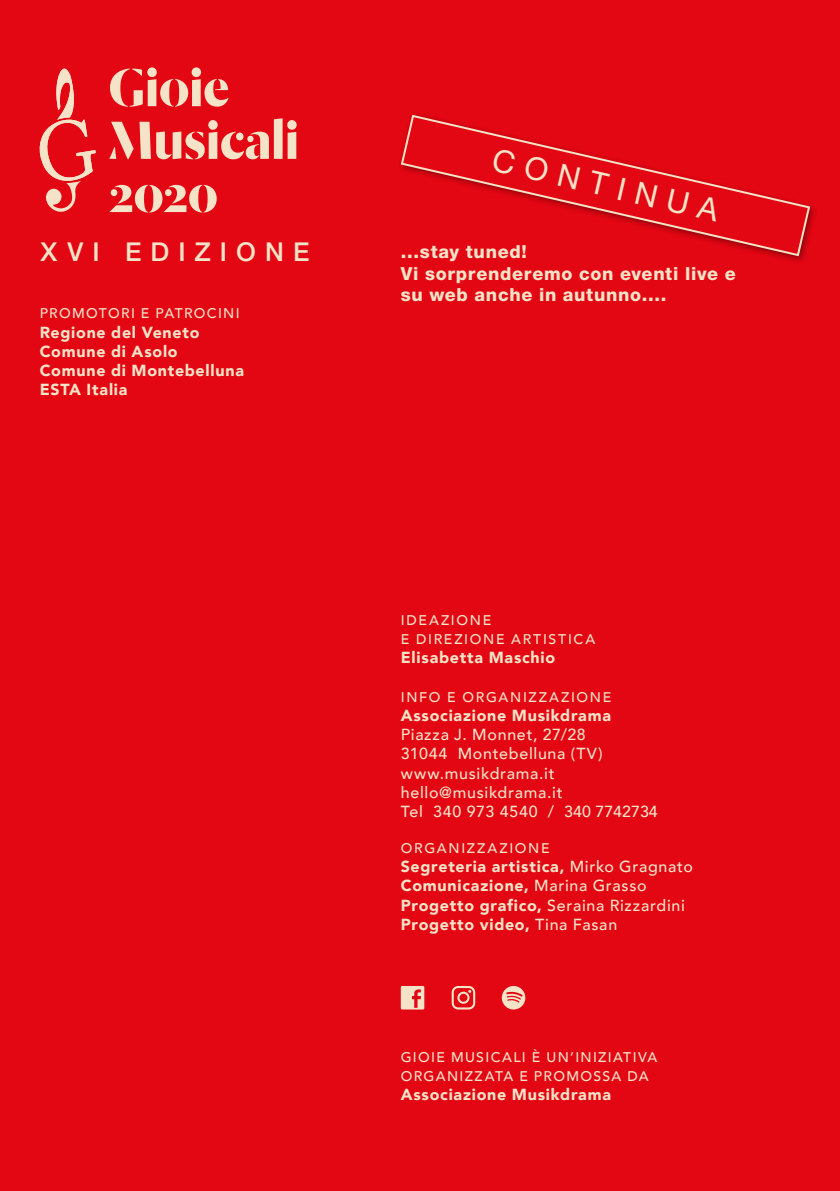
<style>
.page{position:relative;width:840px;height:1191px;background:#fff}
.page>*{position:absolute;margin:0;border:0;box-sizing:border-box;transform-origin:0 0}
.t1{font:31.4px "Helvetica Neue LT Std";color:#f5e3c7}
.t2{font:500 26px "Helvetica Neue LT Std";letter-spacing:.35em;color:#f5e3c7}
.t3{font:800 18px/21.6px "Helvetica Neue LT Std";letter-spacing:.04em;color:#f5e3c7}
.t4{font:900 16px/19.2px "Avenir";letter-spacing:.045em;color:#f5e3c7}
.t5{font:500 16px/19.2px "Avenir";letter-spacing:.045em;color:#f5e3c7}
.t6{font:500 14px/19.2px "Avenir";letter-spacing:.11em;color:#f5e3c7}
.s1{font-weight:500}
</style>
<div class="page">
<div style="left:0;top:0;width:839px;height:1191px;background:#e30613"></div>
<svg style="left:109px;top:185px;width:107px;height:27px"></svg>
<svg style="left:110px;top:67px;width:118px;height:40px"></svg>
<svg style="left:109px;top:118px;width:187px;height:41px"></svg>
<svg style="left:39px;top:69px;width:57px;height:143px"></svg>
<svg style="left:400px;top:986px;width:24px;height:23px"></svg>
<svg style="left:501px;top:986px;width:25px;height:23px"></svg>
<svg style="left:451px;top:986px;width:24px;height:23px"></svg>
<svg style="left:400px;top:114px;width:410px;height:143px"></svg>
<h1 class="t1" style="left:497px;top:141px;width:232px;rotate:13deg">CONTINUA</h1>
<h2 class="t2" style="left:40px;top:236px;width:270px">XVI EDIZIONE</h2>
<p class="t3" style="left:400px;top:241px;width:336px">...stay tuned!<br>Vi sorprenderemo con eventi live e su web anche in autunno....</p>
<p class="t6" style="left:40px;top:303px;width:201px">PROMOTORI E PATROCINI</p>
<p class="t4" style="left:40px;top:322px;width:206px">Regione del Veneto<br>Comune di Asolo<br>Comune di Montebelluna<br>ESTA Italia</p>
<p class="t6" style="left:400px;top:609px;width:196px">IDEAZIONE<br>E DIREZIONE ARTISTICA</p>
<p class="t4" style="left:400px;top:647px;width:156px">Elisabetta Maschio</p>
<p class="t6" style="left:400px;top:686px;width:212px">INFO E ORGANIZZAZIONE</p>
<p class="t4" style="left:400px;top:705px;width:212px">Associazione Musikdrama</p>
<p class="t5" style="left:400px;top:724px;width:258px">Piazza J. Monnet, 27/28<br>31044 Montebelluna (TV) www.musikdrama.it hello@musikdrama.it<br>Tel 340 973 4540 / 340 7742734</p>
<p class="t6" style="left:400px;top:837px;width:150px">ORGANIZZAZIONE</p>
<p class="t4" style="left:400px;top:856px;width:294px">Segreteria artistica, <span class="s1">Mirko Gragnato </span>Comunicazione, <span class="s1">Marina Grasso </span>Progetto grafico, <span class="s1">Seraina Rizzardini </span>Progetto video, <span class="s1">Tina Fasan</span></p>
<p class="t6" style="left:400px;top:1046px;width:258px">GIOIE MUSICALI È UN’INIZIATIVA<br>ORGANIZZATA E PROMOSSA DA</p>
<p class="t4" style="left:400px;top:1084px;width:212px">Associazione Musikdrama</p>
</div>
